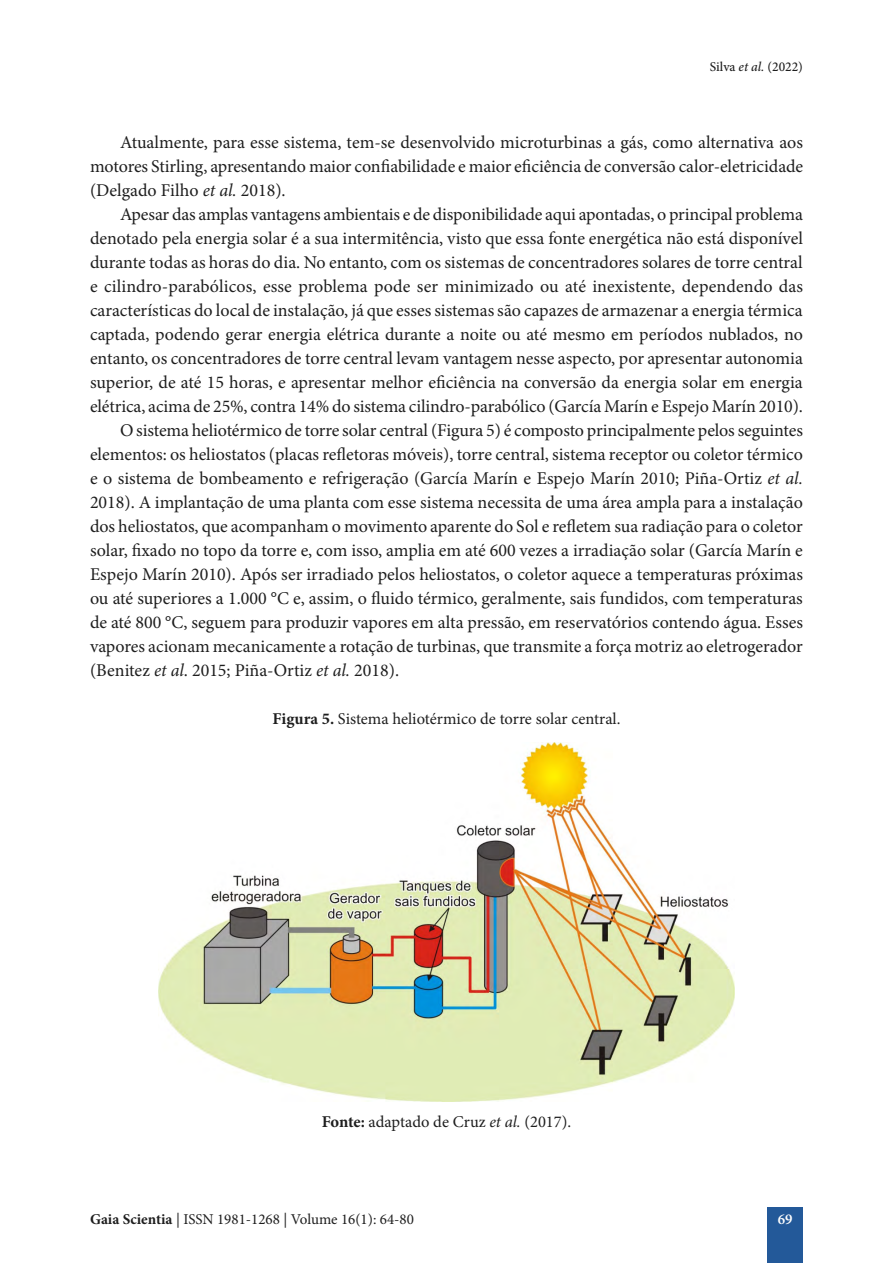
<style>
.page{position:relative;width:893px;height:1263px;background:#fff}
.page>*{position:absolute;margin:0;border:0;box-sizing:border-box;transform-origin:0 0}
.t1{font:18px/24px "Minion Pro";color:#1e1e1e;text-align:justify}
.t2{font:16.5px "Minion Pro";color:#1e1e1e}
.t3{font:15px "Minion Pro";color:#1e1e1e}
.t4{font:600 15px "Minion Pro";color:#fff}
.t5{font:500 13.5px "Minion Pro";color:#1e1e1e}
.s1{font-style:italic}
.s2{font-weight:700}
</style>
<div class="page">
<div style="left:767px;top:1207px;width:36px;height:56px;background:#235999"></div>
<img style="left:159px;top:743px;width:575px;height:359px">
<p class="t5" style="left:710px;top:58px;width:95px">Silva <span class="s1">et al.</span> (2022)</p>
<p class="t1" style="left:90px;top:130px;width:715px;text-indent:30px">Atualmente, para esse sistema, tem-se desenvolvido microturbinas a gás, como alternativa aos motores Stirling, apresentando maior confiabilidade e maior eficiência de conversão calor-eletricidade (Delgado Filho <span class="s1">et al.</span> 2018).</p>
<p class="t1" style="left:120px;top:202px;width:684px">Apesar das amplas vantagens ambientais e de disponibilidade aqui apontadas, o principal problema</p>
<p class="t1" style="left:90px;top:226px;width:714px">denotado pela energia solar é a sua intermitência, visto que essa fonte energética não está disponível</p>
<p class="t1" style="left:90px;top:250px;width:714px">durante todas as horas do dia. No entanto, com os sistemas de concentradores solares de torre central</p>
<p class="t1" style="left:90px;top:274px;width:715px">e cilindro-parabólicos, esse problema pode ser minimizado ou até inexistente, dependendo das</p>
<p class="t1" style="left:90px;top:298px;width:714px">características do local de instalação, já que esses sistemas são capazes de armazenar a energia térmica</p>
<p class="t1" style="left:90px;top:322px;width:714px">captada, podendo gerar energia elétrica durante a noite ou até mesmo em períodos nublados, no</p>
<p class="t1" style="left:90px;top:346px;width:714px">entanto, os concentradores de torre central levam vantagem nesse aspecto, por apresentar autonomia</p>
<p class="t1" style="left:90px;top:370px;width:714px">superior, de até 15 horas, e apresentar melhor eficiência na conversão da energia solar em energia</p>
<p class="t1" style="left:90px;top:394px;width:714px">elétrica, acima de 25%, contra 14% do sistema cilindro-parabólico (García Marín e Espejo Marín 2010).</p>
<p class="t1" style="left:120px;top:418px;width:684px">O sistema heliotérmico de torre solar central (Figura 5) é composto principalmente pelos seguintes</p>
<p class="t1" style="left:90px;top:442px;width:714px">elementos: os heliostatos (placas refletoras móveis), torre central, sistema receptor ou coletor térmico</p>
<p class="t1" style="left:90px;top:466px;width:714px">e o sistema de bombeamento e refrigeração (García Marín e Espejo Marín 2010; Piña-Ortiz <span class="s1">et al.</span></p>
<p class="t1" style="left:90px;top:490px;width:714px">2018). A implantação de uma planta com esse sistema necessita de uma área ampla para a instalação</p>
<p class="t1" style="left:90px;top:514px;width:714px">dos heliostatos, que acompanham o movimento aparente do Sol e refletem sua radiação para o coletor</p>
<p class="t1" style="left:90px;top:538px;width:714px">solar, fixado no topo da torre e, com isso, amplia em até 600 vezes a irradiação solar (García Marín e</p>
<p class="t1" style="left:90px;top:562px;width:714px">Espejo Marín 2010). Após ser irradiado pelos heliostatos, o coletor aquece a temperaturas próximas</p>
<p class="t1" style="left:90px;top:586px;width:714px">ou até superiores a 1.000 °C e, assim, o fluido térmico, geralmente, sais fundidos, com temperaturas</p>
<p class="t1" style="left:90px;top:610px;width:714px">de até 800 °C, seguem para produzir vapores em alta pressão, em reservatórios contendo água. Esses</p>
<p class="t1" style="left:90px;top:634px;width:714px">vapores acionam mecanicamente a rotação de turbinas, que transmite a força motriz ao eletrogerador</p>
<p class="t1" style="left:90px;top:658px;width:311px">(Benitez <span class="s1">et al</span>. 2015; Piña-Ortiz <span class="s1">et al.</span> 2018).</p>
<p class="t2" style="left:272px;top:708px;width:349px"><span class="s2">Figura 5.</span> Sistema heliotérmico de torre solar central.</p>
<p class="t2" style="left:322px;top:1111px;width:251px"><span class="s2">Fonte:</span> adaptado de Cruz <span class="s1">et al.</span> (2017).</p>
<p class="t3" style="left:90px;top:1209px;width:325px"><span class="s2">Gaia Scientia</span> | ISSN 1981-1268 | Volume 16(1): 64-80</p>
<p class="t4" style="left:778px;top:1209px;width:16px">69</p>
</div>
